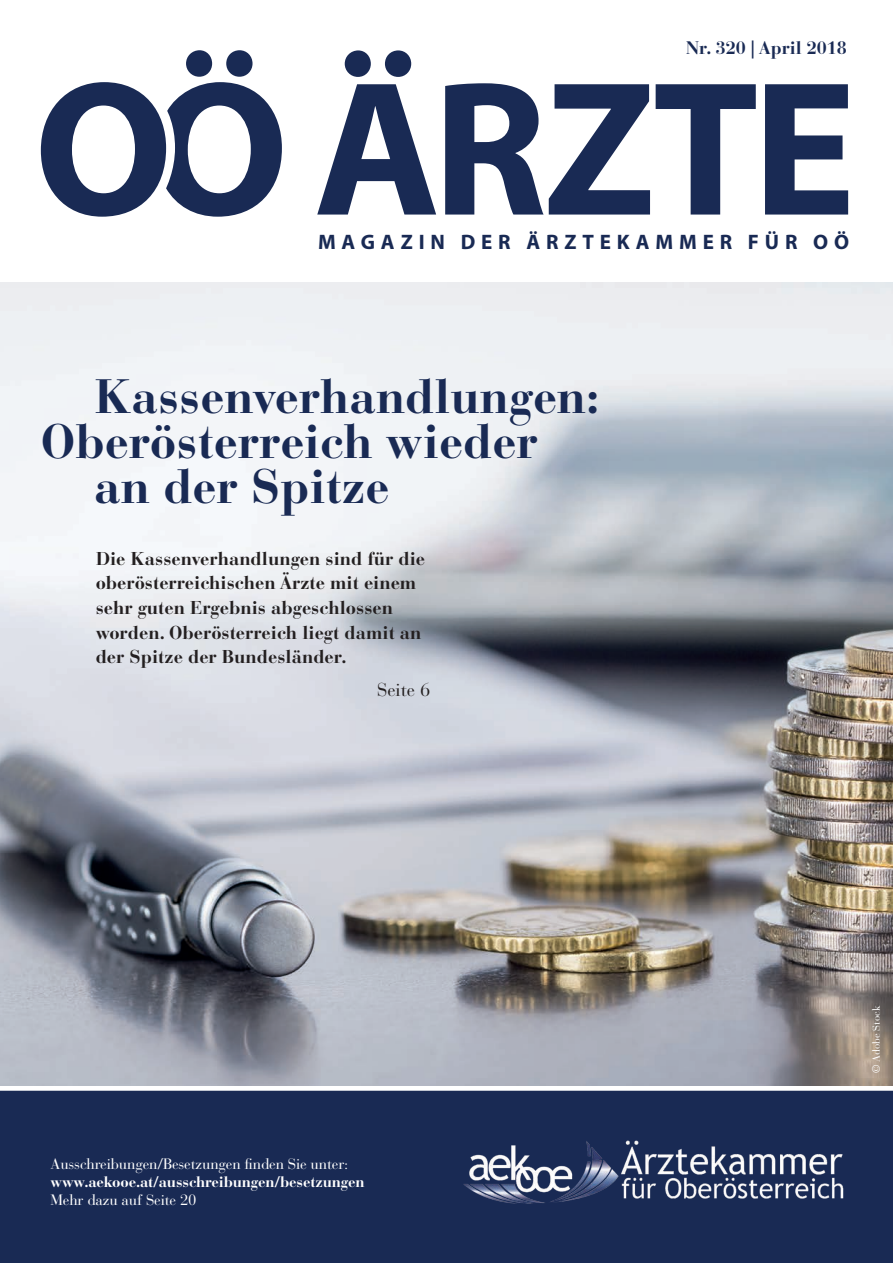
<style>
.page{position:relative;width:893px;height:1263px;background:#fff}
.page>*{position:absolute;margin:0;border:0;box-sizing:border-box;transform-origin:0 0}
.t1{font:700 47.85px "Bauer Bodoni Std";color:#192a54}
.t2{font:700 21px "Myriad Pro";letter-spacing:.28em;color:#192a54}
.t3{font:700 18.45px/24.6px "Bauer Bodoni Std";color:#231f20}
.t4{font:18.45px "Bauer Bodoni Std";color:#231f20}
.t5{font:700 18px "Bauer Bodoni Std";color:#192a54}
.t6{font:15px "Bauer Bodoni Std";letter-spacing:-.01em;color:#fff}
.t7{font:700 15px "Bauer Bodoni Std";letter-spacing:-.01em;color:#fff}
.t8{font:10.5px "Bauer Bodoni Std";color:#fff}
</style>
<div class="page">
<img style="left:0;top:283px;width:893px;height:802px">
<div style="left:0;top:1091px;width:893px;height:172px;background:#192a54"></div>
<div style="left:186px;top:50px;width:26px;height:27px;background:#192a54;border-radius:50%"></div>
<div style="left:226px;top:50px;width:27px;height:27px;background:#192a54;border-radius:50%"></div>
<svg style="left:317px;top:84px;width:119px;height:131px"></svg>
<div style="left:345px;top:50px;width:26px;height:27px;background:#192a54;border-radius:50%"></div>
<div style="left:385px;top:50px;width:26px;height:27px;background:#192a54;border-radius:50%"></div>
<svg style="left:445px;top:83px;width:205px;height:132px"></svg>
<svg style="left:656px;top:84px;width:100px;height:131px"></svg>
<svg style="left:765px;top:84px;width:83px;height:131px"></svg>
<svg style="left:41px;top:82px;width:241px;height:135px"></svg>
<p class="t5" style="left:686px;top:37px;width:162px">Nr. 320 | April 2018</p>
<p class="t2" style="left:318px;top:228px;width:533px">MAGAZIN DER ÄRZTEKAMMER FÜR OÖ</p>
<h1 class="t1" style="left:94px;top:368px;width:507px">Kassenverhandlungen:</h1>
<h1 class="t1" style="left:41px;top:413px;width:498px">Oberösterreich wieder</h1>
<h1 class="t1" style="left:94px;top:458px;width:297px">an der Spitze</h1>
<p class="t3" style="left:96px;top:546px;width:331px">Die Kassenverhandlungen sind für die oberösterreichischen Ärzte mit einem sehr guten Ergebnis abgeschlossen worden. Oberösterreich liegt damit an der Spitze der Bundesländer.</p>
<p class="t4" style="left:377px;top:679px;width:55px">Seite 6</p>
<p class="t6" style="left:51px;top:1155px;width:299px">Ausschreibungen/Besetzungen finden Sie unter:</p>
<p class="t7" style="left:51px;top:1172px;width:316px">www.aekooe.at/ausschreibungen/besetzungen</p>
<p class="t6" style="left:51px;top:1191px;width:148px">Mehr dazu auf Seite 20</p>
<p class="t8" style="left:870px;top:1073px;width:69px;rotate:-90deg">© Adobe Stock</p>
</div>
